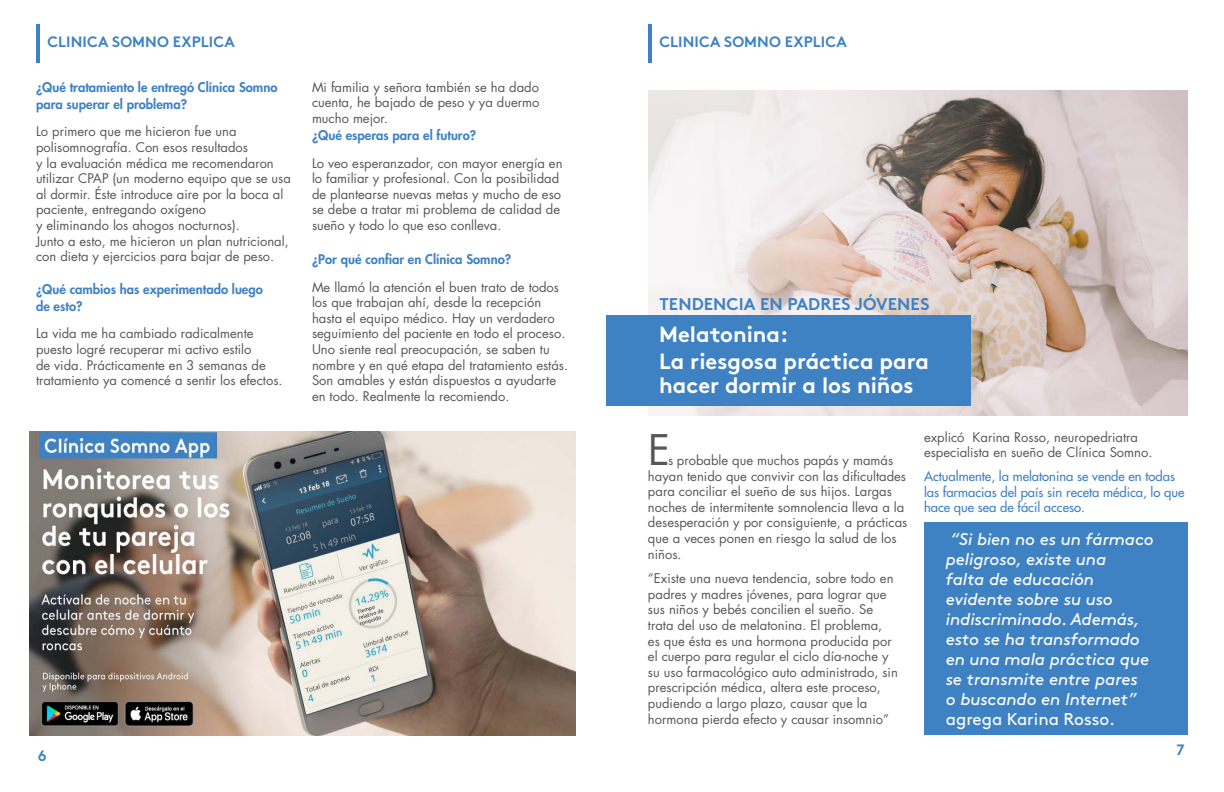
<style>
.page{position:relative;width:1224px;height:792px;background:#fff}
.page>*{position:absolute;margin:0;border:0;box-sizing:border-box;transform-origin:0 0}
.t1{font:41px "Futura Std";color:#575756}
.t2{font:700 22px/26.8px "Brown";color:#fff}
.t3{font:italic 17px/20px "Brown";letter-spacing:-.005em;color:#fff}
.t4{font:700 17px "Brown";letter-spacing:.005em;color:#3f82c4}
.t5{font:17px "Brown";color:#fff}
.t6{font:700 15px "Brown";letter-spacing:.005em;color:#3f82c4}
.t7{font:15px "Brown Bold Alt";color:#3f82c4}
.t8{font:13px/15.6px "Futura Std";color:#575756}
.t9{font:800 13px/17px "Futura Std";color:#3f82c4}
.t10{font:500 13px/15.6px "Futura Std";color:#3f82c4}
</style>
<div class="page">
<hr style="left:36px;top:24px;width:4px;height:39px;background:#3f82c4">
<img style="left:29px;top:432px;width:547px;height:303px">
<img style="left:1075px;top:90px;width:113px;height:326px">
<div style="left:924px;top:522px;width:264px;height:213px;background:#3f82c4"></div>
<svg style="left:648px;top:90px;width:427px;height:326px"></svg>
<div style="left:606px;top:315px;width:365px;height:91px;background:#3f82c4"></div>
<hr style="left:648px;top:24px;width:4px;height:39px;background:#3f82c4">
<p class="t6" style="left:47px;top:30px;width:189px">CLINICA SOMNO EXPLICA</p>
<p class="t6" style="left:659px;top:30px;width:189px">CLINICA SOMNO EXPLICA</p>
<p class="t9" style="left:36px;top:79px;width:243px">¿Qué tratamiento le entregó Clínica Somno para superar el problema?</p>
<p class="t8" style="left:36px;top:124px;width:256px">Lo primero que me hicieron fue una polisomnografía. Con esos resultados<br>y la evaluación médica me recomendaron utilizar CPAP (un moderno equipo que se usa al dormir. Éste introduce aire por la boca al paciente, entregando oxígeno<br>y eliminando los ahogos nocturnos).<br>Junto a esto, me hicieron un plan nutricional, con dieta y ejercicios para bajar de peso.</p>
<p class="t9" style="left:36px;top:281px;width:228px">¿Qué cambios has experimentado luego de esto?</p>
<p class="t8" style="left:36px;top:326px;width:248px">La vida me ha cambiado radicalmente puesto logré recuperar mi activo estilo<br>de vida. Prácticamente en 3 semanas de tratamiento ya comencé a sentir los efectos.</p>
<p class="t8" style="left:312px;top:79px;width:229px;text-align:justify">Mi familia y señora también se ha dado cuenta, he bajado de peso y ya duermo mucho mejor.</p>
<p class="t9" style="left:312px;top:127px;width:166px">¿Qué esperas para el futuro?</p>
<p class="t8" style="left:312px;top:155px;width:252px">Lo veo esperanzador, con mayor energía en lo familiar y profesional. Con la posibilidad de plantearse nuevas metas y mucho de eso se debe a tratar mi problema de calidad de sueño y todo lo que eso conlleva.</p>
<p class="t9" style="left:312px;top:251px;width:201px">¿Por qué confiar en Clínica Somno?</p>
<p class="t8" style="left:312px;top:279px;width:258px">Me llamó la atención el buen trato de todos los que trabajan ahí, desde la recepción hasta el equipo médico. Hay un verdadero seguimiento del paciente en todo el proceso.<br>Uno siente real preocupación, se saben tu nombre y en qué etapa del tratamiento estás.<br>Son amables y están dispuestos a ayudarte en todo. Realmente la recomiendo.</p>
<h3 class="t4" style="left:659px;top:290px;width:272px">TENDENCIA EN PADRES JÓVENES</h3>
<h2 class="t2" style="left:659px;top:319px;width:271px">Melatonina:<br>La riesgosa práctica para</h2>
<h2 class="t2" style="left:659px;top:370px;width:256px">hacer dormir a los niños</h2>
<h1 class="t1" style="left:648px;top:424px;width:23px">E</h1>
<p class="t8" style="left:648px;top:453px;width:261px;text-indent:20px">s probable que muchos papás y mamás hayan tenido que convivir con las dificultades para conciliar el sueño de sus hijos. Largas noches de intermitente somnolencia lleva a la desesperación y por consiguiente, a prácticas que a veces ponen en riesgo la salud de los niños.</p>
<p class="t8" style="left:648px;top:571px;width:251px">“Existe una nueva tendencia, sobre todo en padres y madres jóvenes, para lograr que sus niños y bebés concilien el sueño. Se trata del uso de melatonina. El problema,<br>es que ésta es una hormona producida por el cuerpo para regular el ciclo día-noche y su uso farmacológico auto administrado, sin prescripción médica, altera este proceso, pudiendo a largo plazo, causar que la hormona pierda efecto y causar insomnio”</p>
<p class="t8" style="left:924px;top:429px;width:230px">explicó Karina Rosso, neuropedriatra especialista en sueño de Clínica Somno.</p>
<p class="t10" style="left:924px;top:469px;width:262px">Actualmente, la melatonina se vende en todas las farmacias del país sin receta médica, lo que hace que sea de fácil acceso.</p>
<h3 class="t3" style="left:946px;top:527px;width:209px">“Si bien no es un fármaco peligroso, existe una<br>falta de educación evidente sobre su uso indiscriminado. Además, esto se ha transformado en una mala práctica que se transmite entre pares<br>o buscando en Internet”</h3>
<h3 class="t5" style="left:946px;top:706px;width:171px">agrega Karina Rosso.</h3>
<p class="t7" style="left:38px;top:744px;width:10px">6</p>
<p class="t7" style="left:1176px;top:738px;width:10px">7</p>
</div>
